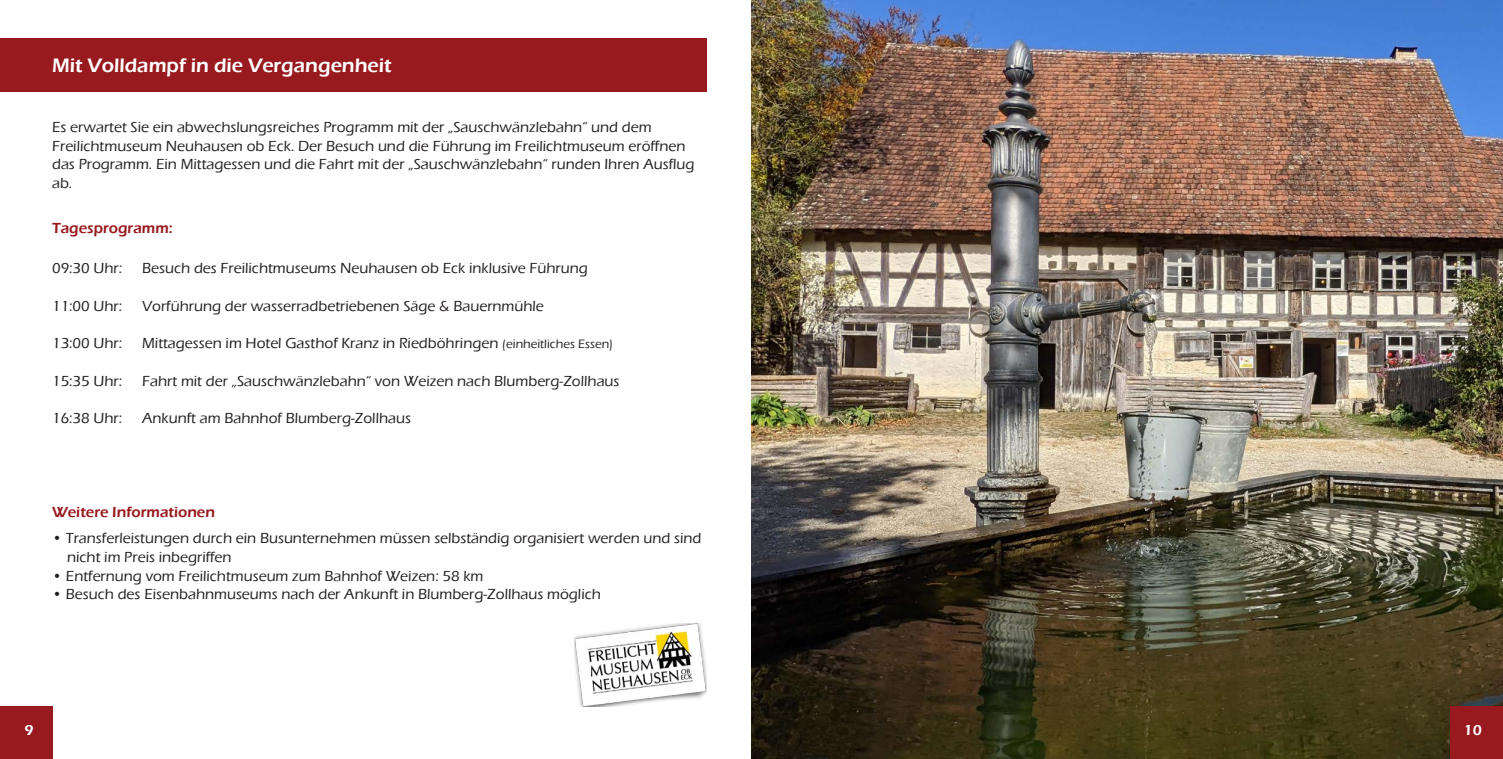
<style>
.page{position:relative;width:1503px;height:759px;background:#fff}
.page>*{position:absolute;margin:0;border:0;box-sizing:border-box;transform-origin:0 0}
.Überschrift{font:600 20px "Eras ITC";color:#fff}
.t1{font:500 15px/18.8px "Eras ITC";color:#231f20}
.t2{font:600 15px "Eras ITC";color:#981a1e}
.t3{font:600 15px "Eras ITC";color:#fff}
.s1{font-size:12.5px}
</style>
<div class="page">
<img style="left:751px;top:0;width:751px;height:758px">
<div style="left:0;top:39px;width:706px;height:53px;background:#981a1e"></div>
<div style="left:0;top:706px;width:53px;height:52px;background:#981a1e"></div>
<div style="left:1450px;top:706px;width:52px;height:52px;background:#981a1e"></div>
<img style="left:574px;top:623px;width:132px;height:83px">
<p class="Überschrift" style="left:52px;top:54px;width:341px">Mit Volldampf in die Vergangenheit</p>
<p class="t1" style="left:52px;top:117px;width:644px">Es erwartet Sie ein abwechslungsreiches Programm mit der „Sauschwänzlebahn“ und dem Freilichtmuseum Neuhausen ob Eck. Der Besuch und die Führung im Freilichtmuseum eröffnen das Programm. Ein Mittagessen und die Fahrt mit der „Sauschwänzlebahn“ runden Ihren Ausflug ab.</p>
<p class="t2" style="left:52px;top:219px;width:122px">Tagesprogramm:</p>
<p class="t1" style="left:52px;top:259px;width:72px">09:30 Uhr:</p>
<p class="t1" style="left:142px;top:259px;width:447px">Besuch des Freilichtmuseums Neuhausen ob Eck inklusive Führung</p>
<p class="t1" style="left:52px;top:296px;width:72px">11:00 Uhr:</p>
<p class="t1" style="left:142px;top:296px;width:403px">Vorführung der wasserradbetriebenen Säge &amp; Bauernmühle</p>
<p class="t1" style="left:52px;top:334px;width:72px">13:00 Uhr:</p>
<p class="t1" style="left:142px;top:334px;width:472px">Mittagessen im Hotel Gasthof Kranz in Riedböhringen <span class="s1">(einheitliches Essen)</span></p>
<p class="t1" style="left:52px;top:371px;width:72px">15:35 Uhr:</p>
<p class="t1" style="left:142px;top:371px;width:479px">Fahrt mit der „Sauschwänzlebahn“ von Weizen nach Blumberg-Zollhaus</p>
<p class="t1" style="left:52px;top:409px;width:72px">16:38 Uhr:</p>
<p class="t1" style="left:142px;top:409px;width:270px">Ankunft am Bahnhof Blumberg-Zollhaus</p>
<p class="t2" style="left:52px;top:503px;width:164px">Weitere Informationen</p>
<p class="t1" style="left:67px;top:528px;width:636px;text-indent:-15px">• Transferleistungen durch ein Busunternehmen müssen selbständig organisiert werden und sind nicht im Preis inbegriffen</p>
<p class="t1" style="left:52px;top:566px;width:433px">• Entfernung vom Freilichtmuseum zum Bahnhof Weizen: 58 km</p>
<p class="t1" style="left:52px;top:585px;width:550px">• Besuch des Eisenbahnmuseums nach der Ankunft in Blumberg-Zollhaus möglich</p>
<p class="t3" style="left:25px;top:721px;width:11px">9</p>
<p class="t3" style="left:1463px;top:721px;width:20px">10</p>
</div>
